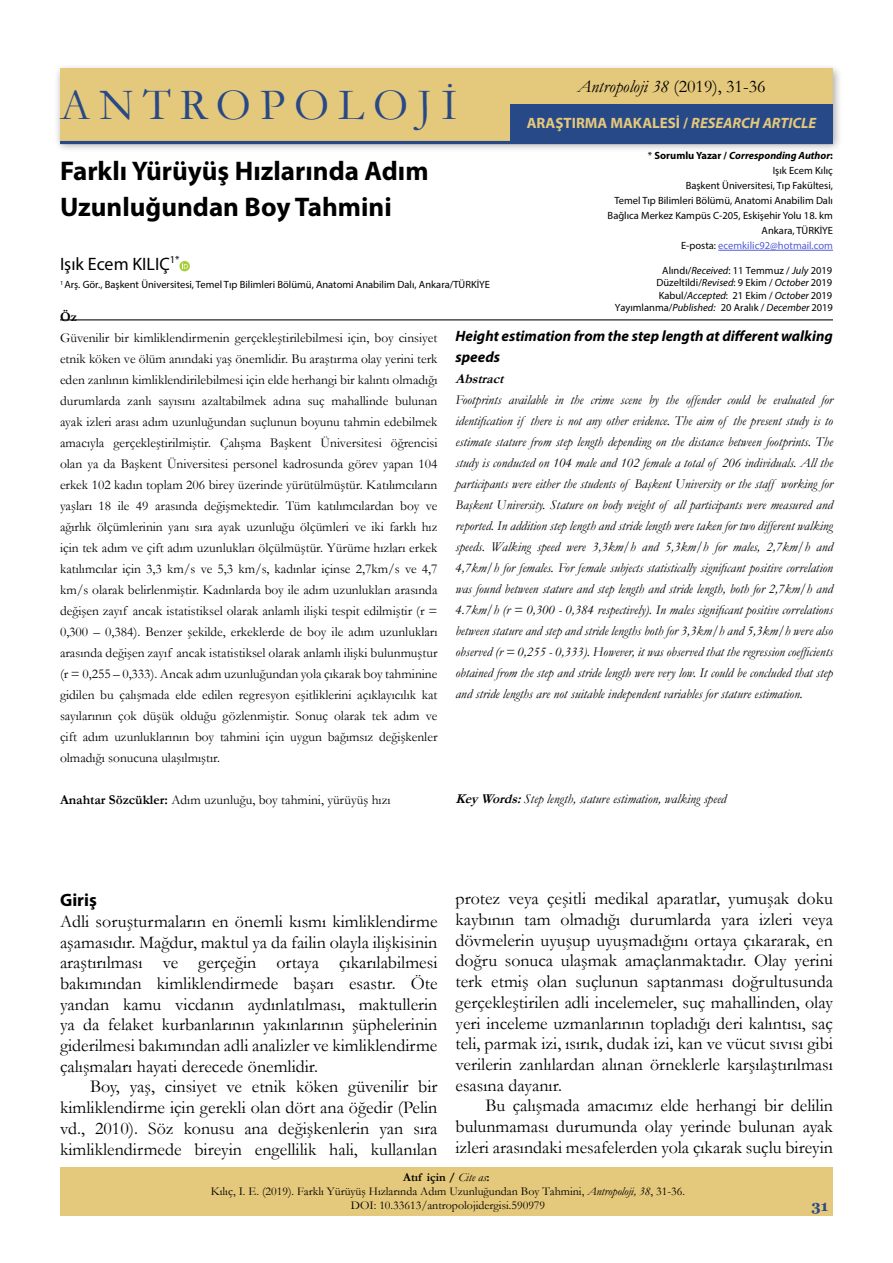
<style>
.page{position:relative;width:893px;height:1263px;background:#fff}
.page>*{position:absolute;margin:0;border:0;box-sizing:border-box;transform-origin:0 0}
.t1{font:45px "Garamond";letter-spacing:.2em;color:#284987}
.t2{font:700 27px/36px "Myriad Pro";color:#000}
.t3{font:18px/20.7px "Garamond";color:#000;text-align:justify}
.t4{font:italic 18px "Garamond";color:#000}
.t5{font:18px "Myriad Pro";color:#000}
.t6{font:700 18px "Myriad Pro";color:#000}
.t7{font:italic 700 15px/21px "Myriad Pro";color:#000}
.t8{font:700 15px "Myriad Pro";color:#e4c87b}
.t9{font:700 15px "Georgia";color:#294a85}
.t10{font:13.5px/21px "Garamond";color:#000;text-align:justify}
.t11{font:italic 13.5px/21px "Garamond";color:#000;text-align:justify}
.t12{font:italic 700 13.5px "Garamond";color:#000}
.t13{font:700 13.5px "Garamond";color:#000}
.t14{font:12px/14.4px "Garamond";color:#000;text-align:center}
.t15{font:10.5px/12.5px "Myriad Pro";color:#000;text-align:right}
.t16{font:italic 700 10.5px "Myriad Pro";color:#000}
.t17{font:10.5px "Myriad Pro";color:#4f5cd6}
.s1{font-style:normal}
.s2{font-style:italic}
.s3{font-weight:400;font-style:normal}
.s4{color:#000}
.s5{font-weight:700}
</style>
<div class="page">
<div style="left:54px;top:64px;width:789px;height:89px;background:#000;opacity:.35"></div>
<div style="left:60px;top:68px;width:773px;height:73px;background:#e4c87b"></div>
<hr style="left:60px;top:141px;width:773px;height:3px;background:#284987">
<hr style="left:718px;top:250px;width:115px;height:1px;background:#4f5cd6">
<hr style="left:60px;top:319px;width:773px;height:1px;background:#000">
<div style="left:510px;top:105px;width:323px;height:36px;background:#284987"></div>
<svg style="left:179px;top:261px;width:11px;height:10px"></svg>
<svg style="left:182px;top:263px;width:6px;height:5px"></svg>
<div style="left:60px;top:1167px;width:773px;height:48px;background:#e4c87b"></div>
<p class="t1" style="left:60px;top:75px;width:399px">ANTROPOLOJİ</p>
<p class="t4" style="left:577px;top:74px;width:190px">Antropoloji 38 <span class="s1">(2019), 31-36</span></p>
<p class="t2" style="left:60px;top:152px;width:370px">Farklı Yürüyüş Hızlarında Adım<br>Uzunluğundan Boy Tahmini</p>
<p class="t5" style="left:60px;top:253px;width:121px">Işık Ecem KILIÇ<sup>1*</sup></p>
<p class="t15" style="left:60px;top:278px;width:431px"><sup>1</sup> Arş. Gör., Başkent Üniversitesi, Temel Tıp Bilimleri Bölümü, Anatomi Anabilim Dalı, Ankara/TÜRKİYE</p>
<p class="t8" style="left:527px;top:114px;width:291px">ARAŞTIRMA MAKALESİ / <span class="s2">RESEARCH ARTICLE</span></p>
<p class="t16" style="left:648px;top:149px;width:187px"><span class="s3">*</span> <span class="s1">Sorumlu Yazar /</span> Corresponding Author<span class="s1">:</span></p>
<p class="t15" style="left:773px;top:164px;width:62px">Işık Ecem Kılıç</p>
<p class="t15" style="left:686px;top:179px;width:149px">Başkent Üniversitesi, Tıp Fakültesi,</p>
<p class="t15" style="left:614px;top:194px;width:220px">Temel Tıp Bilimleri Bölümü, Anatomi Anabilim Dalı</p>
<p class="t15" style="left:608px;top:209px;width:227px">Bağlıca Merkez Kampüs C-205, Eskişehir Yolu 18. km</p>
<p class="t15" style="left:762px;top:224px;width:73px">Ankara, TÜRKİYE</p>
<p class="t17" style="left:681px;top:239px;width:153px"><span class="s4">E-posta:</span> ecemkilic92@hotmail.com</p>
<p class="t15" style="left:615px;top:264px;width:220px">Alındı/<span class="s2">Received</span>: 11 Temmuz / <span class="s2">July</span> 2019<br>Düzeltildi/<span class="s2">Revised</span>: 9 Ekim / <span class="s2">October</span> 2019<br>Kabul/<span class="s2">Accepted</span>: 21 Ekim / <span class="s2">October</span> 2019<br>Yayımlanma/<span class="s2">Published:</span> 20 Aralık / <span class="s2">December</span> 2019</p>
<p class="t13" style="left:60px;top:307px;width:19px">Öz</p>
<p class="t10" style="left:60px;top:327px;width:379px">Güvenilir bir kimliklendirmenin gerçekleştirilebilmesi için, boy cinsiyet etnik köken ve ölüm anındaki yaş önemlidir. Bu araştırma olay yerini terk eden zanlının kimliklendirilebilmesi için elde herhangi bir kalıntı olmadığı durumlarda zanlı sayısını azaltabilmek adına suç mahallinde bulunan ayak izleri arası adım uzunluğundan suçlunun boyunu tahmin edebilmek amacıyla gerçekleştirilmiştir. Çalışma Başkent Üniversitesi öğrencisi olan ya da Başkent Üniversitesi personel kadrosunda görev yapan 104 erkek 102 kadın toplam 206 birey üzerinde yürütülmüştür. Katılımcıların yaşları 18 ile 49 arasında değişmektedir. Tüm katılımcılardan boy ve ağırlık ölçümlerinin yanı sıra ayak uzunluğu ölçümleri ve iki farklı hız için tek adım ve çift adım uzunlukları ölçülmüştür. Yürüme hızları erkek katılımcılar için 3,3 km/s ve 5,3 km/s, kadınlar içinse 2,7km/s ve 4,7 km/s olarak belirlenmiştir. Kadınlarda boy ile adım uzunlukları arasında değişen zayıf ancak istatistiksel olarak anlamlı ilişki tespit edilmiştir (r = 0,300 – 0,384). Benzer şekilde, erkeklerde de boy ile adım uzunlukları arasında değişen zayıf ancak istatistiksel olarak anlamlı ilişki bulunmuştur (r = 0,255 – 0,333). Ancak adım uzunluğundan yola çıkarak boy tahminine gidilen bu çalışmada elde edilen regresyon eşitliklerini açıklayıcılık kat sayılarının çok düşük olduğu gözlenmiştir. Sonuç olarak tek adım ve çift adım uzunluklarının boy tahmini için uygun bağımsız değişkenler olmadığı sonucuna ulaşılmıştır.</p>
<p class="t10" style="left:60px;top:789px;width:332px"><span class="s5">Anahtar Sözcükler:</span> Adım uzunluğu, boy tahmini, yürüyüş hızı</p>
<p class="t7" style="left:455px;top:325px;width:379px">Height estimation from the step length at different walking speeds</p>
<p class="t12" style="left:455px;top:370px;width:54px">Abstract</p>
<p class="t11" style="left:455px;top:389px;width:379px">Footprints available in the crime scene by the offender could be evaluated for identification if there is not any other evidence. The aim of the present study is to estimate stature from step length depending on the distance between footprints. The study is conducted on 104 male and 102 female a total of 206 individuals. All the participants were either the students of Başkent University or the staff working for Başkent University. Stature on body weight of all participants were measured and reported. In addition step length and stride length were taken for two different walking speeds. Walking speed were 3,3km/h and 5,3km/h for males, 2,7km/h and 4,7km/h for females. For female subjects statistically significant positive correlation was found between stature and step length and stride length, both for 2,7km/h and 4.7km/h (r = 0,300 - 0,384 respectively). In males significant positive correlations between stature and step and stride lengths both for 3,3km/h and 5,3km/h were also observed (r = 0,255 - 0,333). However, it was observed that the regression coefficients obtained from the step and stride length were very low. It could be concluded that step and stride lengths are not suitable independent variables for stature estimation.</p>
<p class="t11" style="left:455px;top:788px;width:272px"><span class="s5">KeyWords:</span>Step length, stature estimation, walking speed</p>
<p class="t6" style="left:60px;top:888px;width:38px">Giriş</p>
<p class="t3" style="left:60px;top:910px;width:379px">Adli soruşturmaların en önemli kısmı kimliklendirme aşamasıdır. Mağdur, maktul ya da failin olayla ilişkisinin araştırılması ve gerçeğin ortaya çıkarılabilmesi bakımından kimliklendirmede başarı esastır. Öte yandan kamu vicdanın aydınlatılması, maktullerin ya da felaket kurbanlarının yakınlarının şüphelerinin giderilmesi bakımından adli analizler ve kimliklendirme çalışmaları hayati derecede önemlidir.</p>
<p class="t3" style="left:60px;top:1076px;width:379px;text-indent:30px">Boy, yaş, cinsiyet ve etnik köken güvenilir bir kimliklendirme için gerekli olan dört ana öğedir (Pelin vd., 2010). Söz konusu ana değişkenlerin yan sıra kimliklendirmede bireyin engellilik hali, kullanılan</p>
<p class="t3" style="left:455px;top:888px;width:379px">protez veya çeşitli medikal aparatlar, yumuşak doku kaybının tam olmadığı durumlarda yara izleri veya dövmelerin uyuşup uyuşmadığını ortaya çıkararak, en doğru sonuca ulaşmak amaçlanmaktadır. Olay yerini terk etmiş olan suçlunun saptanması doğrultusunda gerçekleştirilen adli incelemeler, suç mahallinden, olay yeri inceleme uzmanlarının topladığı deri kalıntısı, saç teli, parmak izi, ısırık, dudak izi, kan ve vücut sıvısı gibi verilerin zanlılardan alınan örneklerle karşılaştırılması esasına dayanır.</p>
<p class="t3" style="left:455px;top:1095px;width:379px;text-indent:30px">Bu çalışmada amacımız elde herhangi bir delilin bulunmaması durumunda olay yerinde bulunan ayak izleri arasındaki mesafelerden yola çıkarak suçlu bireyin</p>
<p class="t14" style="left:211px;top:1169px;width:476px"><span class="s5">Atıf için /</span> <span class="s2">Cite as</span><span class="s5">:<br></span>Kılıç, I. E. (2019). Farklı Yürüyüş Hızlarında Adım Uzunluğundan Boy Tahmini, <span class="s2">Antropoloji, 38</span>, 31-36.<br>DOI: 10.33613/antropolojidergisi.590979</p>
<p class="t9" style="left:811px;top:1196px;width:18px">31</p>
</div>
